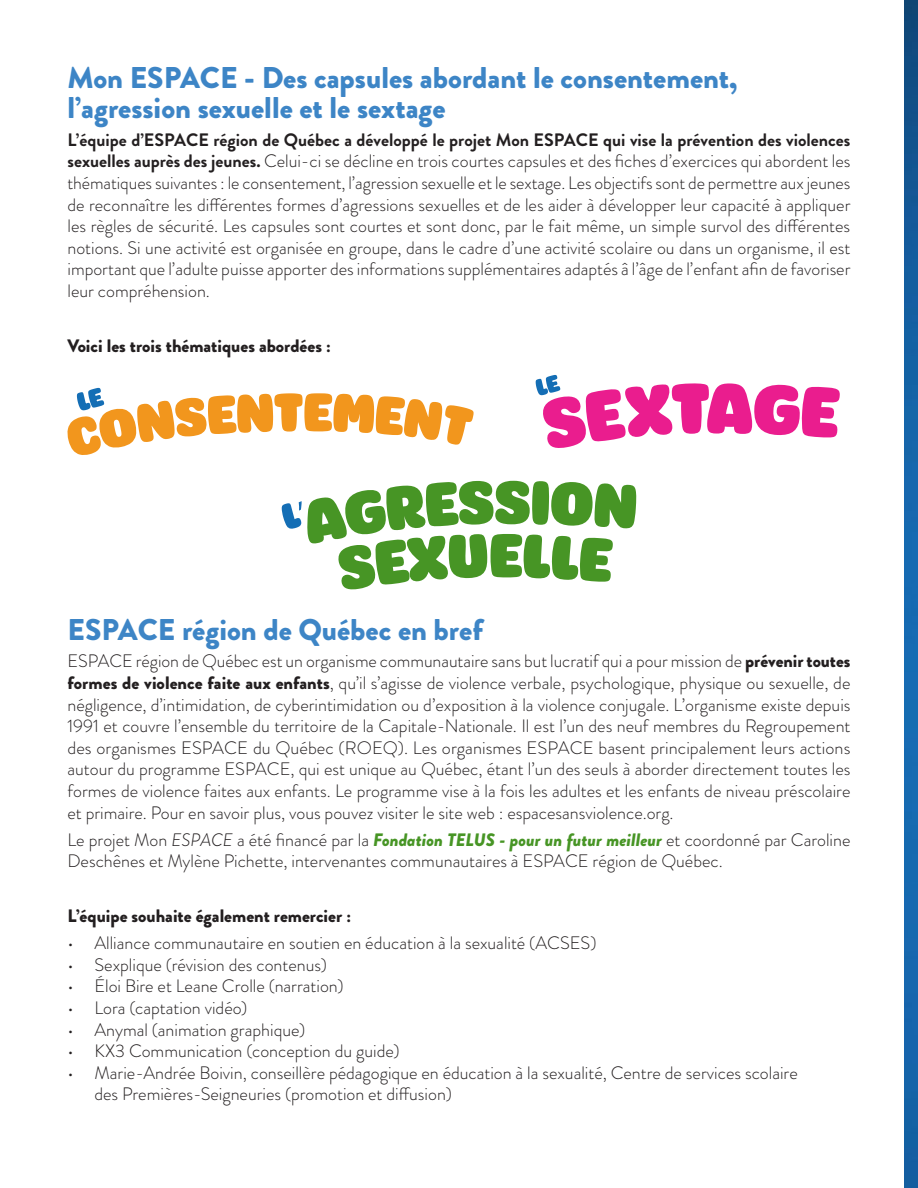
<style>
.page{position:relative;width:918px;height:1188px;background:#fff}
.page>*{position:absolute;margin:0;border:0;box-sizing:border-box;transform-origin:0 0}
.t1{font:900 30px/30px "Brandon Grotesque";color:#3d85c6}
.t2{font:300 18px/21.6px "Brandon Grotesque";color:#231f20;text-align:justify}
.t3{font:900 18px "Brandon Grotesque";color:#231f20}
.s1{font-weight:700}
.s2{font-weight:900}
.s3{font-style:italic}
.s4{font-weight:900;font-style:italic;color:#479525}
</style>
<div class="page">
<img style="left:904px;top:0;width:14px;height:1188px">
<svg style="left:67px;top:388px;width:407px;height:67px"></svg>
<svg style="left:536px;top:375px;width:304px;height:73px"></svg>
<svg style="left:282px;top:481px;width:355px;height:109px"></svg>
<p class="t1" style="left:68px;top:64px;width:672px">Mon ESPACE - Des capsules abordant le consentement, l’agression sexuelle et le sextage</p>
<p class="t2" style="left:68px;top:129px;width:785px"><span class="s1">L’équipe d’ESPACE région de Québec a développé le projet Mon ESPACE qui vise la prévention des violences sexuelles auprès des jeunes.</span> Celui-ci se décline en trois courtes capsules et des fiches d’exercices qui abordent les thématiques suivantes : le consentement, l’agression sexuelle et le sextage. Les objectifs sont de permettre aux jeunes de reconnaître les différentes formes d’agressions sexuelles et de les aider à développer leur capacité à appliquer les règles de sécurité. Les capsules sont courtes et sont donc, par le fait même, un simple survol des différentes notions. Si une activité est organisée en groupe, dans le cadre d’une activité scolaire ou dans un organisme, il est important que l’adulte puisse apporter des informations supplémentaires adaptés â l’âge de l’enfant afin de favoriser leur compréhension.</p>
<p class="t3" style="left:68px;top:333px;width:265px">Voici les trois thématiques abordées :</p>
<p class="t1" style="left:68px;top:615px;width:417px">ESPACE région de Québec en bref</p>
<p class="t2" style="left:68px;top:650px;width:785px">ESPACE région de Québec est un organisme communautaire sans but lucratif qui a pour mission de <span class="s2">prévenir toutes formes de violence faite aux enfants</span>, qu’il s’agisse de violence verbale, psychologique, physique ou sexuelle, de négligence, d’intimidation, de cyberintimidation ou d’exposition à la violence conjugale. L’organisme existe depuis 1991 et couvre l’ensemble du territoire de la Capitale-Nationale. Il est l’un des neuf membres du Regroupement des organismes ESPACE du Québec (ROEQ). Les organismes ESPACE basent principalement leurs actions autour du programme ESPACE, qui est unique au Québec, étant l’un des seuls à aborder directement toutes les formes de violence faites aux enfants. Le programme vise à la fois les adultes et les enfants de niveau préscolaire et primaire. Pour en savoir plus, vous pouvez visiter le site web : espacesansviolence.org.</p>
<p class="t2" style="left:68px;top:829px;width:785px">Le projet Mon <span class="s3">ESPACE</span> a été financé par la <span class="s4">Fondation TELUS - pour un futur meilleur</span> et coordonné par Caroline<br>Deschênes et Mylène Pichette, intervenantes communautaires à ESPACE région de Québec.</p>
<p class="t3" style="left:68px;top:903px;width:285px">L’équipe souhaite également remercier :</p>
<p class="t2" style="left:68px;top:932px;width:531px">• Alliance communautaire en soutien en éducation à la sexualité (ACSES)</p>
<p class="t2" style="left:68px;top:954px;width:261px">• Sexplique (révision des contenus)</p>
<p class="t2" style="left:68px;top:976px;width:278px">• Éloi Bire et Leane Crolle (narration)</p>
<p class="t2" style="left:68px;top:997px;width:181px">• Lora (captation vidéo)</p>
<p class="t2" style="left:68px;top:1019px;width:239px">• Anymal (animation graphique)</p>
<p class="t2" style="left:68px;top:1040px;width:334px">• KX3 Communication (conception du guide)</p>
<p class="t2" style="left:94px;top:1062px;width:705px;text-indent:-27px">• Marie-Andrée Boivin, conseillère pédagogique en éducation à la sexualité, Centre de services scolaire des Premières-Seigneuries (promotion et diffusion)</p>
</div>
